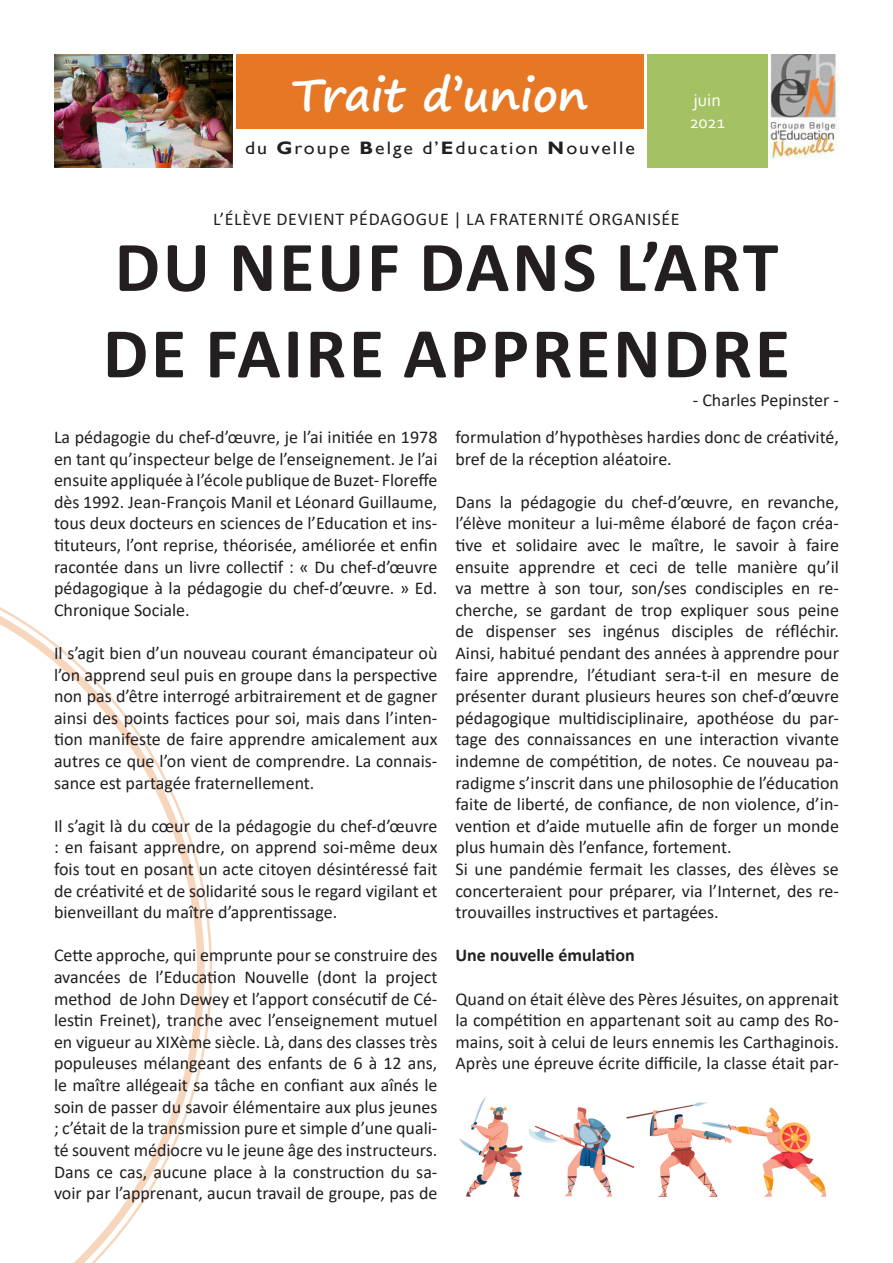
<style>
.page{position:relative;width:893px;height:1263px;background:#fff}
.page>*{position:absolute;margin:0;border:0;box-sizing:border-box;transform-origin:0 0}
.t1{font:700 72px "Calibri";letter-spacing:.04em;color:#231f20}
.t2{font:700 45px "Segoe Print";color:#fff}
.t3{font:18px/21.6px "Calibri";color:#231f20;text-align:justify}
.t4{font:18px "Calibri";letter-spacing:.04em;color:#231f20}
.t5{font:18px "Gill Sans";letter-spacing:.1em;color:#231f20;scale:1.1 1}
.t6{font:700 18px "Calibri";color:#231f20}
.t7{font:18px "Corbel";color:#fff}
.s1{font-weight:700}
</style>
<div class="page">
<svg style="left:0;top:607px;width:205px;height:656px"></svg>
<div style="left:236px;top:54px;width:408px;height:75px;background:#e57725"></div>
<img style="left:768px;top:54px;width:71px;height:105px">
<div style="left:648px;top:54px;width:120px;height:113px;background:#a4c264"></div>
<img style="left:54px;top:54px;width:178px;height:113px">
<img style="left:459px;top:1097px;width:368px;height:100px">
<p class="t2" style="left:292px;top:53px;width:298px">Trait d’union</p>
<p class="t5" style="left:245px;top:138px;width:356px">du <span class="s1">G</span>roupe <span class="s1">B</span>elge d’<span class="s1">E</span>ducation <span class="s1">N</span>ouvelle</p>
<p class="t7" style="left:694px;top:89px;width:29px">juin</p>
<p class="t7" style="left:690px;top:111px;width:36px">2021</p>
<p class="t4" style="left:213px;top:206px;width:468px">L’ÉLÈVE DEVIENT PÉDAGOGUE | LA FRATERNITÉ ORGANISÉE</p>
<p class="t1" style="left:115px;top:216px;width:665px">DU NEUF DANS L’ART</p>
<p class="t1" style="left:103px;top:302px;width:689px">DE FAIRE APPRENDRE</p>
<p class="t3" style="left:54px;top:426px;width:385px">La pédagogie du chef-d’œuvre, je l’ai initiée en 1978 en tant qu’inspecteur belge de l’enseignement. Je l’ai ensuite appliquée à l’école publique de Buzet- Floreffe dès 1992. Jean-François Manil et Léonard Guillaume, tous deux docteurs en sciences de l’Education et ins&shy;tituteurs, l’ont reprise, théorisée, améliorée et enfin racontée dans un livre collectif : « Du chef-d’œuvre pédagogique à la pédagogie du chef-d’œuvre. » Ed.<br>Chronique Sociale.</p>
<p class="t3" style="left:54px;top:642px;width:385px">Il s’agit bien d’un nouveau courant émancipateur où l’on apprend seul puis en groupe dans la perspective non pas d’être interrogé arbitrairement et de gagner ainsi des points factices pour soi, mais dans l’inten&shy;tion manifeste de faire apprendre amicalement aux autres ce que l’on vient de comprendre. La connais&shy;sance est partagée fraternellement.</p>
<p class="t3" style="left:54px;top:815px;width:385px">Il s’agit là du cœur de la pédagogie du chef-d’œuvre : en faisant apprendre, on apprend soi-même deux fois tout en posant un acte citoyen désintéressé fait de créativité et de solidarité sous le regard vigilant et bienveillant du maître d’apprentissage.</p>
<p class="t3" style="left:54px;top:944px;width:385px">Cette approche, qui emprunte pour se construire des avancées de l’Education Nouvelle (dont la project method de John Dewey et l’apport consécutif de Cé&shy;lestin Freinet), tranche avec l’enseignement mutuel en vigueur au XIXème siècle. Là, dans des classes très populeuses mélangeant des enfants de 6 à 12 ans, le maître allégeait sa tâche en confiant aux aînés le soin de passer du savoir élémentaire aux plus jeunes ; c’était de la transmission pure et simple d’une quali&shy;té souvent médiocre vu le jeune âge des instructeurs.<br>Dans ce cas, aucune place à la construction du sa&shy;voir par l’apprenant, aucun travail de groupe, pas de</p>
<p class="t3" style="left:693px;top:389px;width:148px">- Charles Pepinster -</p>
<p class="t3" style="left:455px;top:426px;width:385px">formulation d’hypothèses hardies donc de créativité, bref de la réception aléatoire.</p>
<p class="t3" style="left:455px;top:491px;width:385px">Dans la pédagogie du chef-d’œuvre, en revanche, l’élève moniteur a lui-même élaboré de façon créa&shy;tive et solidaire avec le maître, le savoir à faire ensuite apprendre et ceci de telle manière qu’il va mettre à son tour, son/ses condisciples en re&shy;cherche, se gardant de trop expliquer sous peine de dispenser ses ingénus disciples de réfléchir.<br>Ainsi, habitué pendant des années à apprendre pour faire apprendre, l’étudiant sera-t-il en mesure de présenter durant plusieurs heures son chef-d’œuvre pédagogique multidisciplinaire, apothéose du par&shy;tage des connaissances en une interaction vivante indemne de compétition, de notes. Ce nouveau pa&shy;radigme s’inscrit dans une philosophie de l’éducation faite de liberté, de confiance, de non violence, d’in&shy;vention et d’aide mutuelle afin de forger un monde plus humain dès l’enfance, fortement.</p>
<p class="t3" style="left:455px;top:858px;width:385px">Si une pandémie fermait les classes, des élèves se concerteraient pour préparer, via l’Internet, des re&shy;trouvailles instructives et partagées.</p>
<p class="t6" style="left:455px;top:943px;width:181px">Une nouvelle émulation</p>
<p class="t3" style="left:455px;top:987px;width:385px">Quand on était élève des Pères Jésuites, on apprenait la compétition en appartenant soit au camp des Ro&shy;mains, soit à celui de leurs ennemis les Carthaginois.<br>Après une épreuve écrite difficile, la classe était par-</p>
</div>
